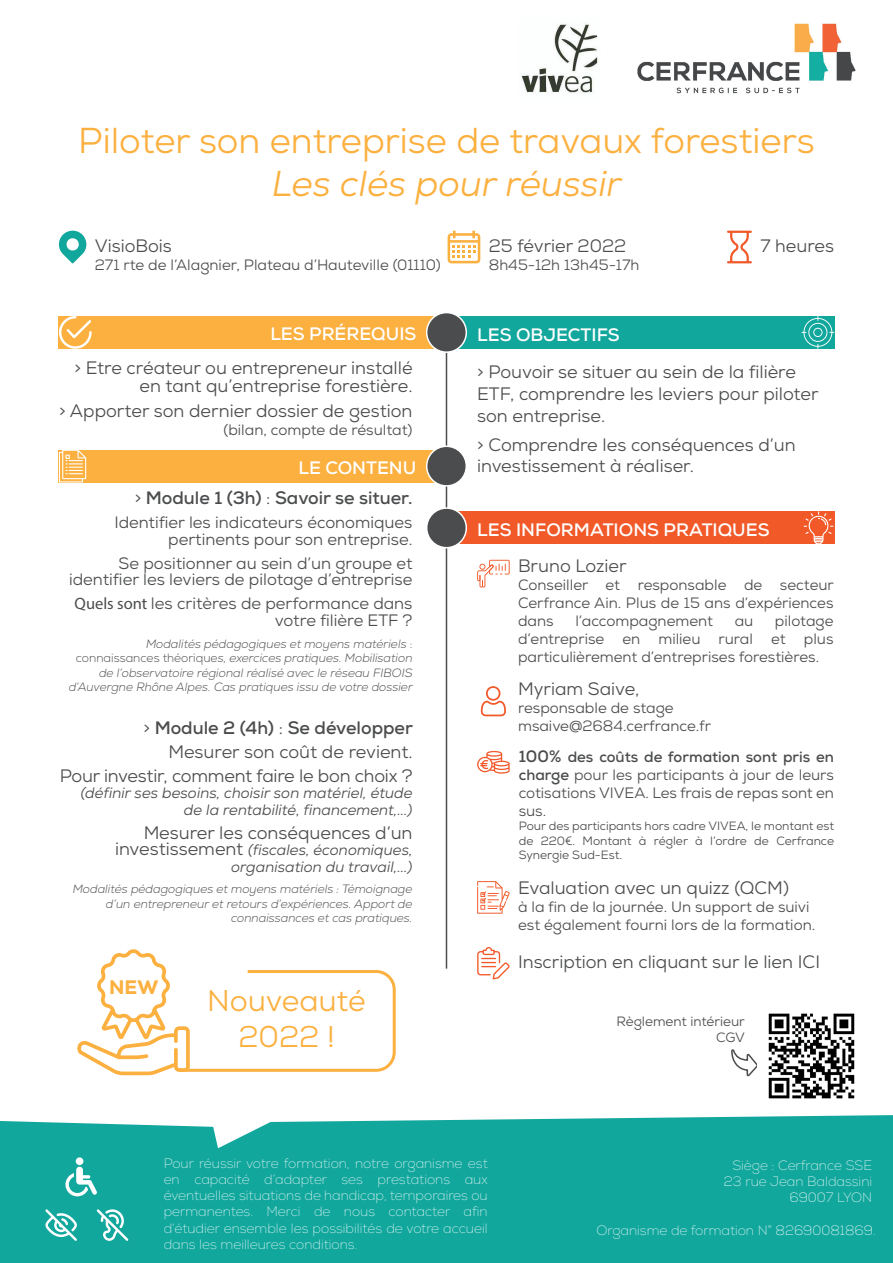
<style>
.page{position:relative;width:893px;height:1263px;background:#fff}
.page>*{position:absolute;margin:0;border:0;box-sizing:border-box;transform-origin:0 0}
.t1{font:36px "Nexa";color:#fbb03f}
.t2{font:italic 36px "Nexa";color:#fbb03f}
.t3{font:30px/36px "Nexa";color:#fbb03f;text-align:center}
.t4{font:800 19.5px "Nexa";color:#fbb03f}
.t5{font:18px/24px "Nexa";color:#4b4c4d;text-align:right}
.t6{font:700 18px "Nexa";color:#fff}
.t7{font:700 18px "Nexa";color:#4b4c4d}
.t8{font:16.5px/16.5px "Nexa";color:#4b4c4d;text-align:right}
.t9{font:15px/18px "Nexa";color:#4b4c4d;text-align:justify}
.t10{font:italic 15px/16.5px "Nexa";color:#4b4c4d;text-align:right}
.t11{font:100 13.5px/16.2px "Nexa";color:#fff;text-align:justify}
.t12{font:13.5px/16.2px "Nexa";color:#4b4c4d;text-align:right}
.t13{font:italic 300 12px/14.4px "Nexa";color:#4b4c4d;text-align:right}
.t14{font:12px/14.4px "Nexa";color:#4b4c4d;text-align:justify}
.s1{font-weight:400}
.s2{font-family:"Myriad Pro"}
.s3{font-style:normal}
.s4{font-weight:700}
.s5{font-style:normal;font-size:18px}
.s6{font-weight:700;font-size:16.5px}
</style>
<div class="page">
<img style="left:637px;top:23px;width:219px;height:71px">
<svg style="left:448px;top:231px;width:32px;height:32px"></svg>
<svg style="left:58px;top:230px;width:29px;height:33px"></svg>
<svg style="left:727px;top:231px;width:25px;height:32px"></svg>
<div style="left:59px;top:316px;width:377px;height:33px;background:#fbb03f"></div>
<div style="left:457px;top:316px;width:377px;height:33px;background:#12a79d"></div>
<svg style="left:801px;top:316px;width:33px;height:33px"></svg>
<svg style="left:59px;top:316px;width:33px;height:33px"></svg>
<div style="left:59px;top:450px;width:377px;height:32px;background:#fbb03f"></div>
<hr style="left:446px;top:333px;width:1px;height:635px;background:#4b4c4d">
<svg style="left:59px;top:450px;width:27px;height:32px"></svg>
<div style="left:427px;top:313px;width:39px;height:39px;background:#4b4c4d;border-radius:50%"></div>
<div style="left:426px;top:312px;width:41px;height:41px;border:2px solid #fff;border-radius:50%"></div>
<div style="left:457px;top:511px;width:377px;height:33px;background:#f15929"></div>
<div style="left:427px;top:508px;width:39px;height:40px;background:#4b4c4d;border-radius:50%"></div>
<div style="left:426px;top:507px;width:41px;height:41px;border:2px solid #fff;border-radius:50%"></div>
<div style="left:427px;top:446px;width:39px;height:40px;background:#4b4c4d;border-radius:50%"></div>
<div style="left:426px;top:445px;width:41px;height:42px;border:2px solid #fff;border-radius:50%"></div>
<svg style="left:477px;top:560px;width:33px;height:27px"></svg>
<svg style="left:477px;top:751px;width:33px;height:23px"></svg>
<svg style="left:477px;top:947px;width:33px;height:32px"></svg>
<svg style="left:477px;top:881px;width:33px;height:33px"></svg>
<svg style="left:804px;top:511px;width:29px;height:33px"></svg>
<div style="left:0;top:1115px;width:893px;height:148px;background:#12a79d"></div>
<div style="left:76px;top:1157px;width:7px;height:8px;background:#fff;border-radius:50%"></div>
<svg style="left:65px;top:1167px;width:32px;height:29px"></svg>
<svg style="left:45px;top:1209px;width:32px;height:32px"></svg>
<svg style="left:97px;top:1209px;width:31px;height:32px"></svg>
<img style="left:521px;top:23px;width:77px;height:71px">
<svg style="left:481px;top:686px;width:25px;height:30px"></svg>
<svg style="left:731px;top:1049px;width:26px;height:28px"></svg>
<svg style="left:77px;top:949px;width:319px;height:126px"></svg>
<img style="left:768px;top:1013px;width:87px;height:86px">
<h1 class="t1" style="left:78px;top:118px;width:738px">Piloter son entreprise de travaux forestiers</h1>
<h1 class="t2" style="left:272px;top:161px;width:351px">Les clés pour réussir</h1>
<p class="t5" style="left:95px;top:234px;width:78px">VisioBois</p>
<p class="t9" style="left:95px;top:256px;width:347px">271 rte de l’Alagnier, Plateau d’Hauteville (01110)</p>
<p class="t5" style="left:489px;top:234px;width:139px">25 février 2022</p>
<p class="t9" style="left:489px;top:256px;width:152px">8h45-12h 13h45-17h</p>
<p class="t5" style="left:760px;top:234px;width:75px">7 heures</p>
<p class="t6" style="left:270px;top:322px;width:147px">LES PRÉREQUIS</p>
<p class="t6" style="left:477px;top:323px;width:144px">LES OBJECTIFS</p>
<p class="t5" style="left:74px;top:358px;width:340px;line-height:18px">&gt; Etre créateur ou entrepreneur installé en tant qu’entreprise forestière.</p>
<p class="t5" style="left:59px;top:399px;width:355px">&gt; Apporter son dernier dossier de gestion</p>
<p class="t9" style="left:223px;top:421px;width:191px">(bilan, compte de résultat)</p>
<p class="t5" style="left:477px;top:361px;width:343px;line-height:21.6px;text-align:left">&gt; Pouvoir se situer au sein de la filière<br>ETF, comprendre les leviers pour piloter son entreprise.</p>
<p class="t5" style="left:477px;top:432px;width:320px">&gt; Comprendre les conséquences d’un</p>
<p class="t6" style="left:298px;top:456px;width:119px">LE CONTENU</p>
<p class="t5" style="left:477px;top:454px;width:218px">investissement à réaliser.</p>
<p class="t7" style="left:135px;top:486px;width:279px"><span class="s1">&gt;</span> Module 1 (3h) <span class="s1">:</span> Savoir se situer.</p>
<p class="t8" style="left:114px;top:514px;width:300px">Identifier les indicateurs économiques pertinents pour son entreprise.</p>
<p class="t8" style="left:69px;top:555px;width:345px">Se positionner au sein d’un groupe et identifier les leviers de pilotage d’entreprise</p>
<p class="t8" style="left:75px;top:595px;width:339px"><span class="s2">Quels sont</span> les critères de performance dans votre filière ETF ?</p>
<p class="t13" style="left:69px;top:637px;width:346px">Modalités pédagogiques et moyens matériels <span class="s3">: connaissances théorique</span>s, exercices pratiques. Mobilisation de l’observatoire régional réalisé avec le réseau FIBOIS d’Auvergne Rhône Alpes. Cas pratiques issu de votre dossier</p>
<p class="t5" style="left:60px;top:715px;width:355px">&gt; <span class="s4">Module 2 (4h)</span> : <span class="s4">Se développer<br></span>Mesurer son coût de revient.<br>Pour investir, comment faire le bon choix ?</p>
<p class="t10" style="left:81px;top:785px;width:333px">(définir ses besoins, choisir son matériel, étude de la rentabilité, financement,...)</p>
<p class="t5" style="left:144px;top:820px;width:270px">Mesurer les conséquences d’un</p>
<p class="t10" style="left:115px;top:842px;width:299px"><span class="s5">investissement</span> (fiscales, économiques, organisation du travail,...)</p>
<p class="t13" style="left:73px;top:882px;width:341px">Modalités pédagogiques et moyens matériels : Témoignage d’un entrepreneur et retours d’expériences. Apport de connaissances et cas pratiques.</p>
<h3 class="t4" style="left:109px;top:975px;width:51px">NEW</h3>
<h2 class="t3" style="left:207px;top:983px;width:160px">Nouveauté<br>2022 !</h2>
<p class="t6" style="left:477px;top:518px;width:294px">LES INFORMATIONS PRATIQUES</p>
<p class="t5" style="left:518px;top:554px;width:110px">Bruno Lozier</p>
<p class="t9" style="left:518px;top:576px;width:317px">Conseiller et responsable de secteur Cerfrance Ain. Plus de 15 ans d’expériences dans</p>
<p class="t9" style="left:575px;top:612px;width:139px">l’accompagnement</p>
<p class="t9" style="left:735px;top:612px;width:20px">au</p>
<p class="t9" style="left:518px;top:612px;width:317px;text-indent:257px">pilotage d’entreprise en milieu rural et plus particulièrement d’entreprises forestières.</p>
<p class="t5" style="left:518px;top:677px;width:123px">Myriam Saive,</p>
<p class="t9" style="left:518px;top:699px;width:194px">responsable de stage msaive@2684.cerfrance.fr</p>
<p class="t9" style="left:519px;top:748px;width:317px"><span class="s6">100%</span> <span class="s4">des coûts de formation sont pris en charge</span> pour les participants à jour de leurs cotisations VIVEA. Les frais de repas sont en sus.</p>
<p class="t14" style="left:519px;top:819px;width:317px">Pour des participants hors cadre VIVEA, le montant est de 220€. Montant à régler à l’ordre de Cerfrance Synergie Sud-Est.</p>
<p class="t5" style="left:518px;top:875px;width:272px">Evaluation avec un quizz (QCM)</p>
<p class="t9" style="left:518px;top:897px;width:299px">à la fin de la journée. Un support de suivi est également fourni lors de la formation.</p>
<p class="t5" style="left:518px;top:950px;width:304px">Inscription en cliquant sur le lien ICI</p>
<p class="t12" style="left:617px;top:1013px;width:130px">Règlement intérieur<br>CGV</p>
<p class="t11" style="left:164px;top:1155px;width:326px">Pour réussir votre formation, notre organisme est en capacité d’adapter ses prestations aux éventuelles situations de handicap, temporaires ou permanentes. Merci de nous contacter afin d’étudier ensemble les possibilités de votre accueil dans les meilleures conditions.</p>
<p class="t11" style="left:724px;top:1157px;width:150px;text-align:right">Siège : Cerfrance SSE<br>23 rue Jean Baldassini<br>69007 LYON</p>
<p class="t11" style="left:596px;top:1222px;width:281px">Organisme de formation N° 82690081869.</p>
</div>
